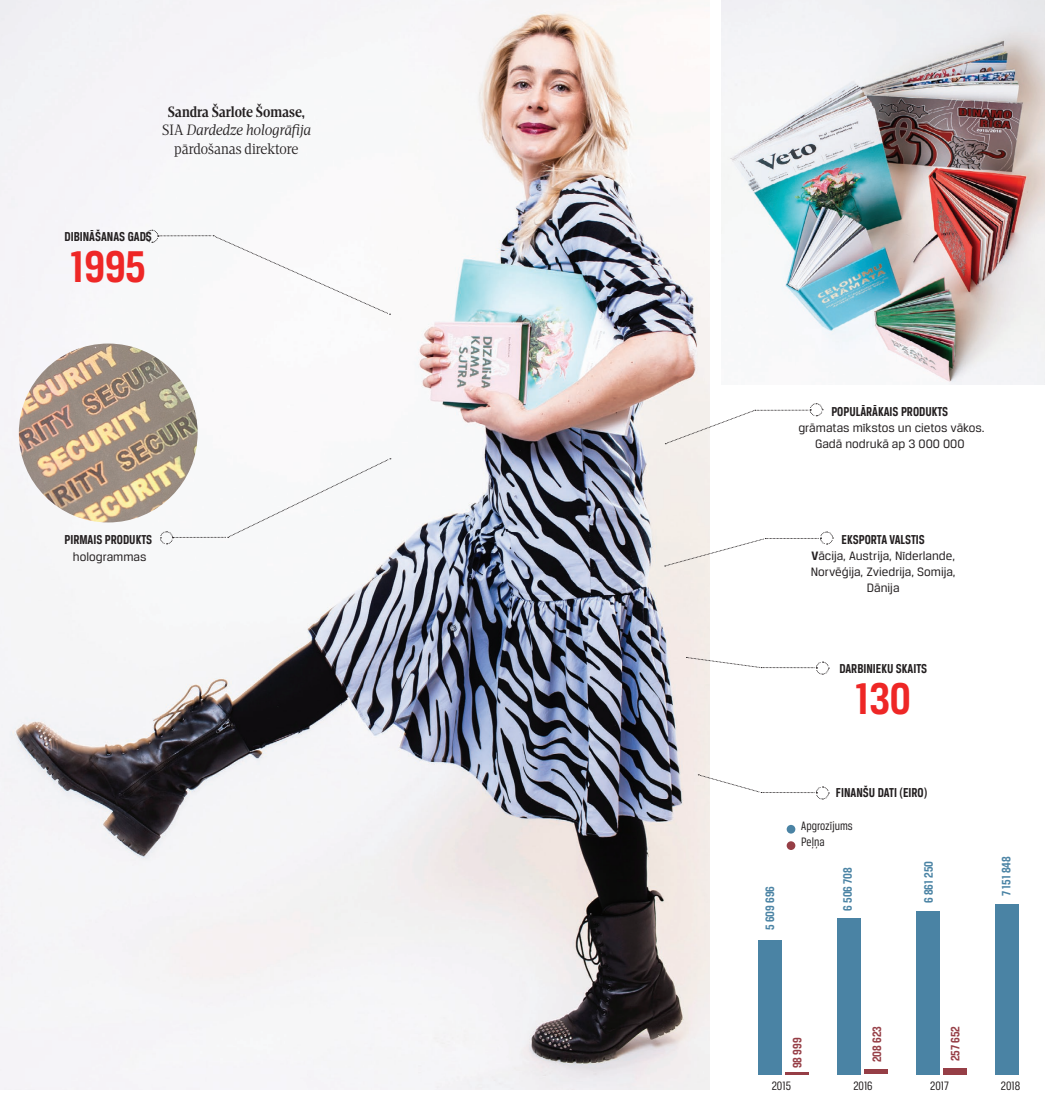
<style>
.page{position:relative;width:1050px;height:1101px;background:#fff}
.page>*{position:absolute;margin:0;border:0;box-sizing:border-box;transform-origin:0 0}
.t1{font:700 47.34px "Breuer Condensed";color:#ee2726}
.t2{font:15.22px/18.3px "Apud";color:#231f20;text-align:center}
.t3{font:700 13.74px "Breuer Condensed";color:#231f20}
.t4{font:12.95px/16px "Breuer Text";color:#231f20;text-align:center}
.t5{font:12.95px/16px "Breuer Condensed";color:#231f20}
.t6{font:700 12.95px "Breuer Condensed";color:#4a83a4}
.t7{font:700 12.95px "Breuer Condensed";color:#963e46}
.s1{font-weight:700}
.s2{font-style:italic}
</style>
<div class="page">
<img style="left:0;top:0;width:710px;height:1089px">
<svg style="left:160px;top:458px;width:231px;height:86px"></svg>
<svg style="left:698px;top:774px;width:131px;height:25px"></svg>
<svg style="left:686px;top:657px;width:143px;height:17px"></svg>
<svg style="left:665px;top:403px;width:158px;height:41px"></svg>
<svg style="left:665px;top:531px;width:169px;height:35px"></svg>
<svg style="left:145px;top:230px;width:246px;height:85px"></svg>
<div style="left:758px;top:939px;width:24px;height:135px;background:#4a83a4"></div>
<div style="left:837px;top:917px;width:24px;height:157px;background:#4a83a4"></div>
<div style="left:916px;top:910px;width:24px;height:164px;background:#4a83a4"></div>
<div style="left:995px;top:903px;width:23px;height:171px;background:#4a83a4"></div>
<hr style="left:785px;top:1071px;width:24px;height:3px;background:#963e46">
<div style="left:864px;top:1069px;width:24px;height:5px;background:#963e46"></div>
<div style="left:943px;top:1068px;width:24px;height:6px;background:#963e46"></div>
<div style="left:787px;top:824px;width:8px;height:9px;background:#4a83a4;border-radius:50%"></div>
<div style="left:787px;top:841px;width:8px;height:8px;background:#963e46;border-radius:50%"></div>
<img style="left:19px;top:343px;width:179px;height:179px;border-radius:89px">
<img style="left:722px;top:0;width:323px;height:385px">
<p class="t2" style="left:162px;top:103px;width:150px"><span class="s1">Sandra Šarlote Šomase,<br></span>SIA <span class="s2">Dardedze hologrāfija </span>pārdošanas direktore</p>
<p class="t3" style="left:65px;top:229px;width:89px">DIBINĀŠANAS GADS</p>
<h1 class="t1" style="left:71px;top:241px;width:77px">1995</h1>
<p class="t3" style="left:64px;top:532px;width:89px">PIRMAIS PRODUKTS</p>
<p class="t4" style="left:73px;top:548px;width:75px">hologrammas</p>
<p class="t3" style="left:831px;top:403px;width:118px">POPULĀRĀKAIS PRODUKTS</p>
<p class="t4" style="left:798px;top:419px;width:188px">grāmatas mīkstos un cietos vākos.<br>Gadā nodrukā ap 3 000 000</p>
<p class="t3" style="left:842px;top:532px;width:85px">EKSPORTA VALSTIS</p>
<p class="t4" style="left:811px;top:547px;width:146px"><span class="s1">V</span>ācija, Austrija, Nīderlande,<br>Norvēģija, Zviedrija, Somija,<br>Dānija</p>
<p class="t3" style="left:839px;top:661px;width:89px">DARBINIEKU SKAITS</p>
<h1 class="t1" style="left:855px;top:673px;width:57px">130</h1>
<p class="t3" style="left:836px;top:785px;width:93px">FINANŠU DATI (EIRO)</p>
<p class="t6" style="left:763px;top:929px;width:46px;rotate:-90deg">5 609 696</p>
<p class="t5" style="left:801px;top:817px;width:53px">Apgrozījums<br>Peļņa</p>
<p class="t6" style="left:841px;top:910px;width:45px;rotate:-90deg">6 506 708</p>
<p class="t7" style="left:790px;top:1068px;width:32px;rotate:-90deg">98 999</p>
<p class="t7" style="left:870px;top:1062px;width:38px;rotate:-90deg">208 623</p>
<p class="t6" style="left:921px;top:903px;width:44px;rotate:-90deg">6 861 250</p>
<p class="t6" style="left:999px;top:896px;width:41px;rotate:-90deg">7 151 848</p>
<p class="t7" style="left:948px;top:1060px;width:37px;rotate:-90deg">257 652</p>
<p class="t5" style="left:772px;top:1077px;width:21px">2015</p>
<p class="t5" style="left:853px;top:1077px;width:21px">2016</p>
<p class="t5" style="left:930px;top:1077px;width:20px">2017</p>
<p class="t5" style="left:1001px;top:1077px;width:21px">2018</p>
</div>
